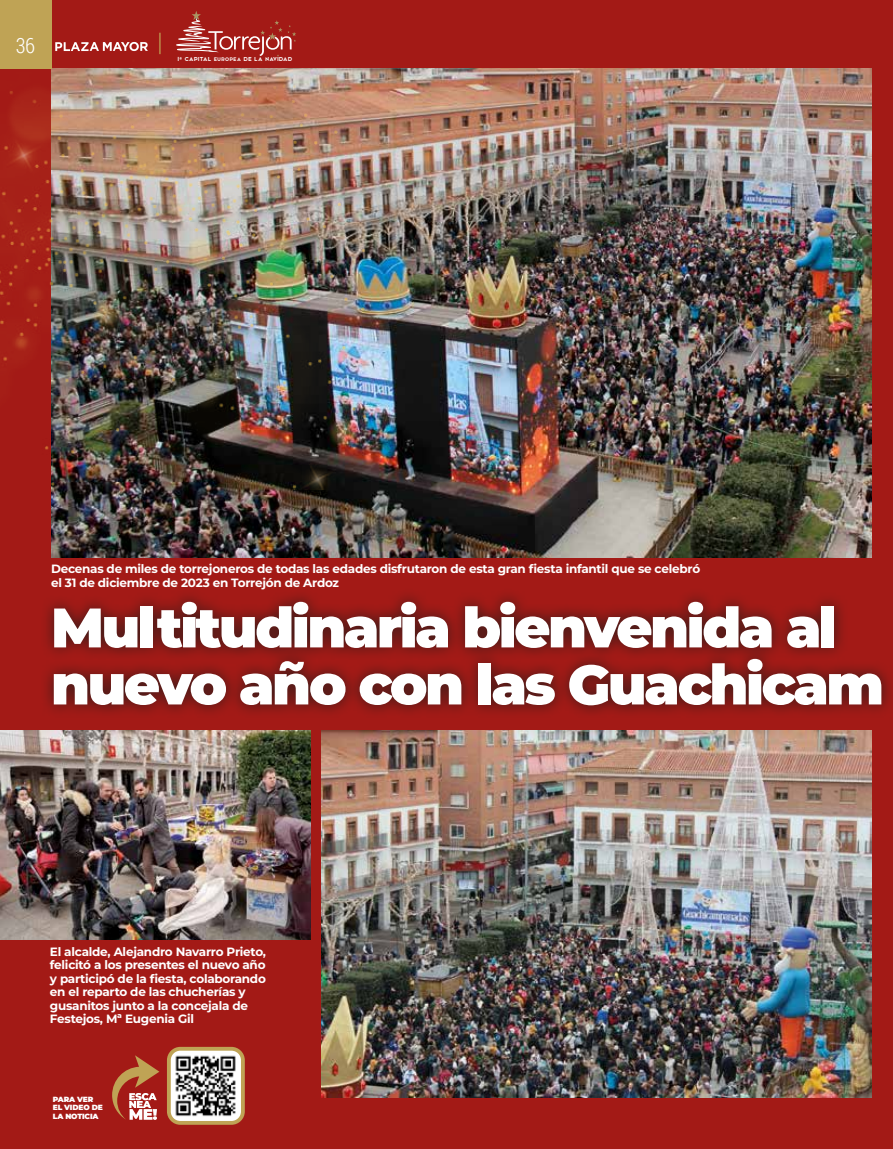
<style>
.page{position:relative;width:893px;height:1149px;background:#fff}
.page>*{position:absolute;margin:0;border:0;box-sizing:border-box;transform-origin:0 0}
.t1{font:900 55.5px/57px "Montserrat";letter-spacing:-.045em;color:#fff}
.t2{font:24px "Vahika";color:#bfa355}
.t3{font:300 21px "Roboto Condensed";color:#fff}
.t4{font:700 12px/13.5px "Montserrat";letter-spacing:-.02em;color:#fff}
.t5{font:7.65px "Elkwood";letter-spacing:.07em;color:#fff}
.t6{font:900 7.5px/8.2px "Montserrat";letter-spacing:-.02em;color:#fff}
.s1{font-size:7.8px}
.s2{font-family:"DIN Pro";font-weight:700;font-size:5.4px}
</style>
<div class="page">
<div style="left:0;top:0;width:893px;height:1148px;background:#a31a16"></div>
<img style="left:51px;top:68px;width:821px;height:489px">
<div style="left:0;top:0;width:51px;height:68px;background:#bfa355"></div>
<img style="left:0;top:41px;width:426px;height:448px">
<img style="left:322px;top:730px;width:550px;height:366px">
<img style="left:0;top:730px;width:310px;height:209px">
<div style="left:40px;top:587px;width:853px;height:141px;background:#1d1d1b;opacity:.75"></div>
<img style="left:172px;top:1051px;width:68px;height:68px">
<div style="left:167px;top:1046px;width:78px;height:78px;border:4px solid #bfa355;border-radius:11px"></div>
<svg style="left:112px;top:1055px;width:47px;height:64px"></svg>
<svg style="left:55px;top:42px;width:93px;height:9px"></svg>
<svg style="left:176px;top:11px;width:120px;height:46px"></svg>
<h3 class="t3" style="left:16px;top:31px;width:21px">36</h3>
<h2 class="t2" style="left:158px;top:29px;width:6px">|</h2>
<p class="t5" style="left:178px;top:56px;width:116px"><span class="s1">I</span><span class="s2">ª</span> CAPITAL europea DE LA NAVIDAD</p>
<p class="t4" style="left:51px;top:562px;width:651px">Decenas de miles de torrejoneros de todas las edades disfrutaron de esta gran fiesta infantil que se celebró el 31 de diciembre de 2023 en Torrejón de Ardoz</p>
<h1 class="t1" style="left:51px;top:597px;width:834px">Multitudinaria bienvenida al nuevo año con las Guachicam</h1>
<p class="t4" style="left:50px;top:944px;width:218px">El alcalde, Alejandro Navarro Prieto, felicitó a los presentes el nuevo año y participó de la fiesta, colaborando en el reparto de las chucherías y gusanitos junto a la concejala de Festejos, Mª Eugenia Gil</p>
<p class="t6" style="left:53px;top:1094px;width:51px">PARA VER<br>EL VIDEO DE<br>LA NOTICIA</p>
</div>
